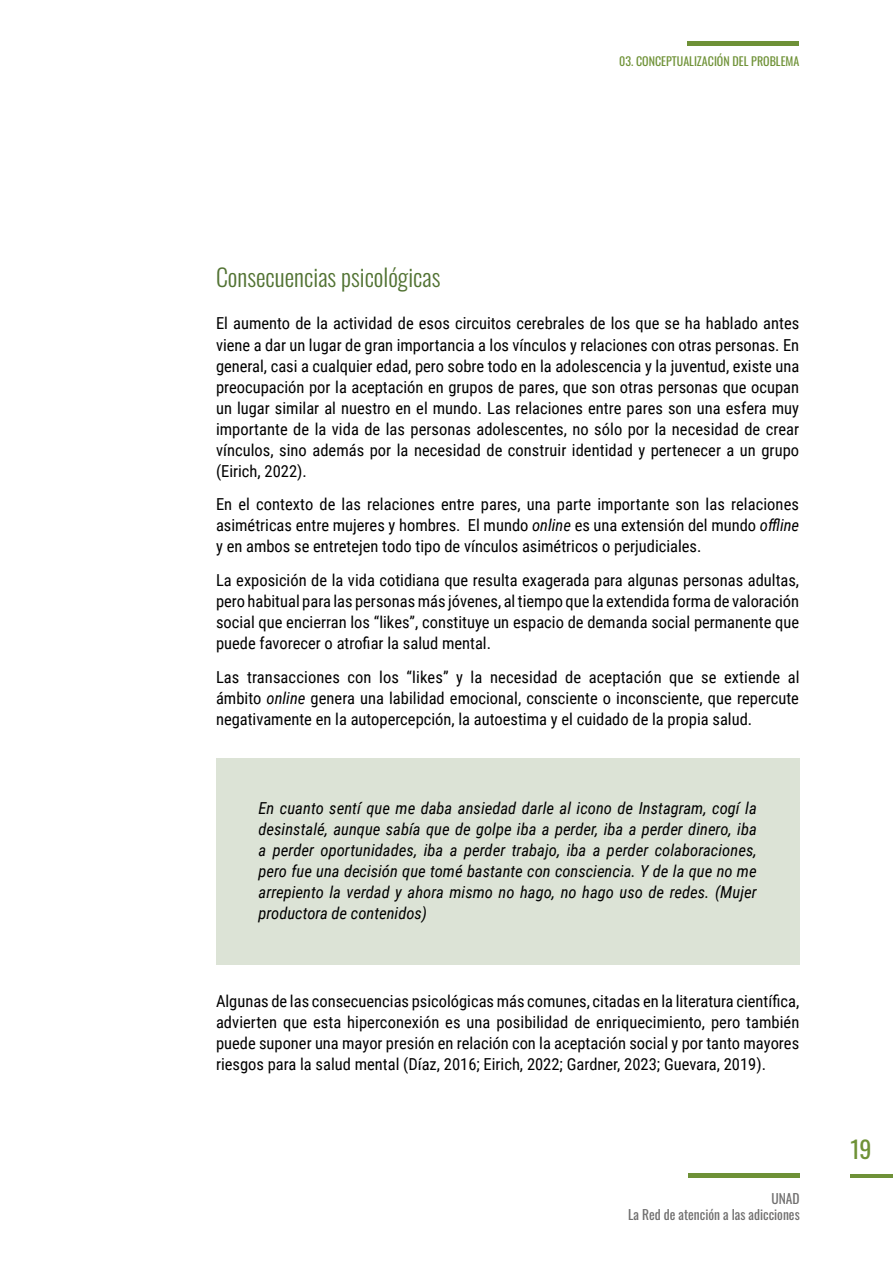
<style>
.page{position:relative;width:893px;height:1263px;background:#fff}
.page>*{position:absolute;margin:0;border:0;box-sizing:border-box;transform-origin:0 0}
.t1{font:300 24px "Oswald";color:#527333}
.t2{font:24px "Oswald";color:#6f9237}
.t3{font:16.5px/21px "Roboto Condensed";color:#000;text-align:justify}
.cita{font:italic 16.5px/21px "Roboto Condensed";color:#000;text-align:justify}
.t4{font:13.5px/16.2px "Oswald";color:#706f6f;text-align:right}
.t5{font:12px "Oswald";color:#6f9237}
.s1{font-style:italic}
</style>
<div class="page">
<hr style="left:850px;top:1174px;width:43px;height:3px;background:#6e9137">
<hr style="left:688px;top:1174px;width:112px;height:4px;background:#6e9137">
<hr style="left:687px;top:42px;width:112px;height:4px;background:#6e9137">
<div style="left:216px;top:759px;width:583px;height:206px;background:#dce3d6"></div>
<p class="t5" style="left:619px;top:50px;width:30px">03. Conceptuali</p>
<p class="t5" style="left:697px;top:50px;width:12px">zación</p>
<p class="t5" style="left:732px;top:50px;width:26px">del problema</p>
<p class="t1" style="left:216px;top:256px;width:226px">Consecuencias psicológicas</p>
<p class="t3" style="left:216px;top:312px;width:585px">El aumento de la actividad de esos circuitos cerebrales de los que se ha hablado antes viene a dar un lugar de gran importancia a los vínculos y relaciones con otras personas. En general, casi a cualquier edad, pero sobre todo en la adolescencia y la juventud, existe una preocupación por la aceptación en grupos de pares, que son otras personas que ocupan un lugar similar al nuestro en el mundo. Las relaciones entre pares son una esfera muy importante de la vida de las personas adolescentes, no sólo por la necesidad de crear vínculos, sino además por la necesidad de construir identidad y pertenecer a un grupo (Eirich, 2022).</p>
<p class="t3" style="left:216px;top:493px;width:585px">En el contexto de las relaciones entre pares, una parte importante son las relaciones asimétricas entre mujeres y hombres. El mundo <span class="s1">online</span> es una extensión del mundo <span class="s1">offline </span>y en ambos se entretejen todo tipo de vínculos asimétricos o perjudiciales.</p>
<p class="t3" style="left:216px;top:569px;width:585px">La exposición de la vida cotidiana que resulta exagerada para algunas personas adultas, pero habitual para las personas más jóvenes, al tiempo que la extendida forma de valoración social que encierran los “likes”, constituye un espacio de demanda social permanente que puede favorecer o atrofiar la salud mental.</p>
<p class="t3" style="left:216px;top:666px;width:585px">Las transacciones con los “likes” y la necesidad de aceptación que se extiende al ámbito <span class="s1">online</span> genera una labilidad emocional, consciente o inconsciente, que repercute negativamente en la autopercepción, la autoestima y el cuidado de la propia salud.</p>
<p class="cita" style="left:259px;top:797px;width:500px">En cuanto sentí que me daba ansiedad darle al icono de Instagram, cogí la desinstalé, aunque sabía que de golpe iba a perder, iba a perder dinero, iba a perder oportunidades, iba a perder trabajo, iba a perder colaboraciones, pero fue una decisión que tomé bastante con consciencia. Y de la que no me arrepiento la verdad y ahora mismo no hago, no hago uso de redes. (Mujer productora de contenidos)</p>
<p class="t3" style="left:216px;top:990px;width:585px">Algunas de las consecuencias psicológicas más comunes, citadas en la literatura científica, advierten que esta hiperconexión es una posibilidad de enriquecimiento, pero también puede suponer una mayor presión en relación con la aceptación social y por tanto mayores riesgos para la salud mental (Díaz, 2016; Eirich, 2022; Gardner, 2023; Guevara, 2019).</p>
<p class="t4" style="left:628px;top:1189px;width:173px">UNAD<br>La Red de atención a las adicciones</p>
<h1 class="t2" style="left:850px;top:1128px;width:23px">19</h1>
</div>
